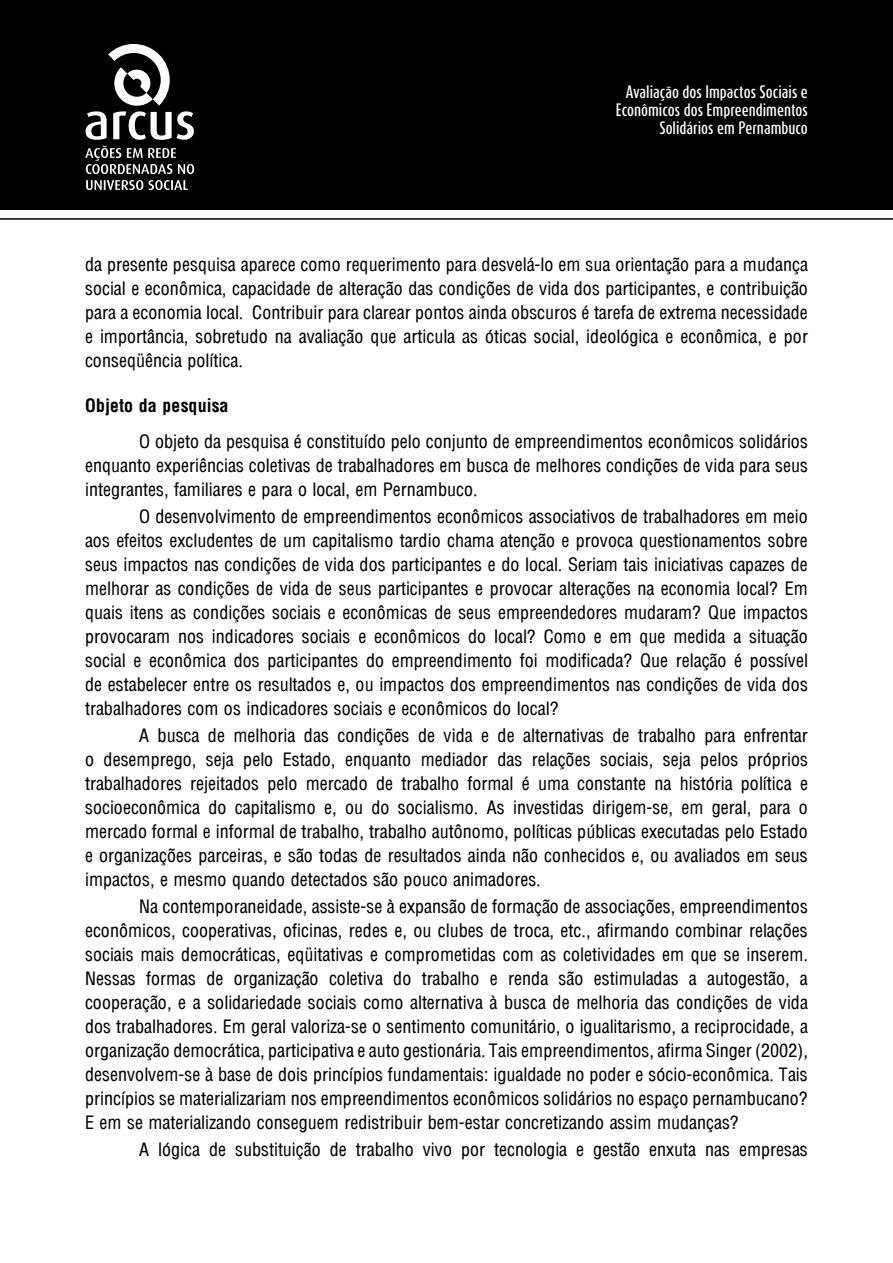
<style>
.page{position:relative;width:893px;height:1263px;background:#fff}
.page>*{position:absolute;margin:0;border:0;box-sizing:border-box;transform-origin:0 0}
.t1{font:18px/24px "Arena Condensed";color:#000;text-align:justify}
.t2{font:700 condensed 18px "Arena";color:#000}
.t3{font:500 15px/18px "Dax Compact";color:#fff;text-align:right}
</style>
<div class="page">
<div style="left:0;top:0;width:893px;height:210px;background:#000"></div>
<hr style="left:0;top:218px;width:893px;height:2px;background:#000">
<svg style="left:86px;top:44px;width:108px;height:96px"></svg>
<svg style="left:85px;top:146px;width:109px;height:44px"></svg>
<p class="t3" style="left:616px;top:82px;width:193px">Avaliação dos Impactos Sociais e<br>Econômicos dos Empreendimentos<br>Solidários em Pernambuco</p>
<p class="t1" style="left:85px;top:252px;width:724px">da presente pesquisa aparece como requerimento para desvelá-lo em sua orientação para a mudança social e econômica, capacidade de alteração das condições de vida dos participantes, e contribuição para a economia local. Contribuir para clarear pontos ainda obscuros é tarefa de extrema necessidade e importância, sobretudo na avaliação que articula as óticas social, ideológica e econômica, e por conseqüência política.</p>
<p class="t2" style="left:85px;top:394px;width:145px">Objeto da pesquisa</p>
<p class="t1" style="left:85px;top:429px;width:724px;text-indent:54px">O objeto da pesquisa é constituído pelo conjunto de empreendimentos econômicos solidários enquanto experiências coletivas de trabalhadores em busca de melhores condições de vida para seus integrantes, familiares e para o local, em Pernambuco.</p>
<p class="t1" style="left:85px;top:504px;width:724px;text-indent:54px">O desenvolvimento de empreendimentos econômicos associativos de trabalhadores em meio aos efeitos excludentes de um capitalismo tardio chama atenção e provoca questionamentos sobre seus impactos nas condições de vida dos participantes e do local. Seriam tais iniciativas capazes de melhorar as condições de vida de seus participantes e provocar alterações na economia local? Em quais itens as condições sociais e econômicas de seus empreendedores mudaram? Que impactos provocaram nos indicadores sociais e econômicos do local? Como e em que medida a situação social e econômica dos participantes do empreendimento foi modificada? Que relação é possível de estabelecer entre os resultados e, ou impactos dos empreendimentos nas condições de vida dos trabalhadores com os indicadores sociais e econômicos do local?</p>
<p class="t1" style="left:85px;top:723px;width:724px;text-indent:54px">A busca de melhoria das condições de vida e de alternativas de trabalho para enfrentar o desemprego, seja pelo Estado, enquanto mediador das relações sociais, seja pelos próprios trabalhadores rejeitados pelo mercado de trabalho formal é uma constante na história política e socioeconômica do capitalismo e, ou do socialismo. As investidas dirigem-se, em geral, para o mercado formal e informal de trabalho, trabalho autônomo, políticas públicas executadas pelo Estado e organizações parceiras, e são todas de resultados ainda não conhecidos e, ou avaliados em seus impactos, e mesmo quando detectados são pouco animadores.</p>
<p class="t1" style="left:85px;top:894px;width:724px;text-indent:54px">Na contemporaneidade, assiste-se à expansão de formação de associações, empreendimentos econômicos, cooperativas, oficinas, redes e, ou clubes de troca, etc., afirmando combinar relações sociais mais democráticas, eqüitativas e comprometidas com as coletividades em que se inserem.<br>Nessas formas de organização coletiva do trabalho e renda são estimuladas a autogestão, a cooperação, e a solidariedade sociais como alternativa à busca de melhoria das condições de vida dos trabalhadores. Em geral valoriza-se o sentimento comunitário, o igualitarismo, a reciprocidade, a organização democrática, participativa e auto gestionária. Tais empreendimentos, afirma Singer (2002), desenvolvem-se à base de dois princípios fundamentais: igualdade no poder e sócio-econômica. Tais princípios se materializariam nos empreendimentos econômicos solidários no espaço pernambucano?<br>E em se materializando conseguem redistribuir bem-estar concretizando assim mudanças?</p>
<p class="t1" style="left:139px;top:1137px;width:670px">A lógica de substituição de trabalho vivo por tecnologia e gestão enxuta nas empresas</p>
</div>
